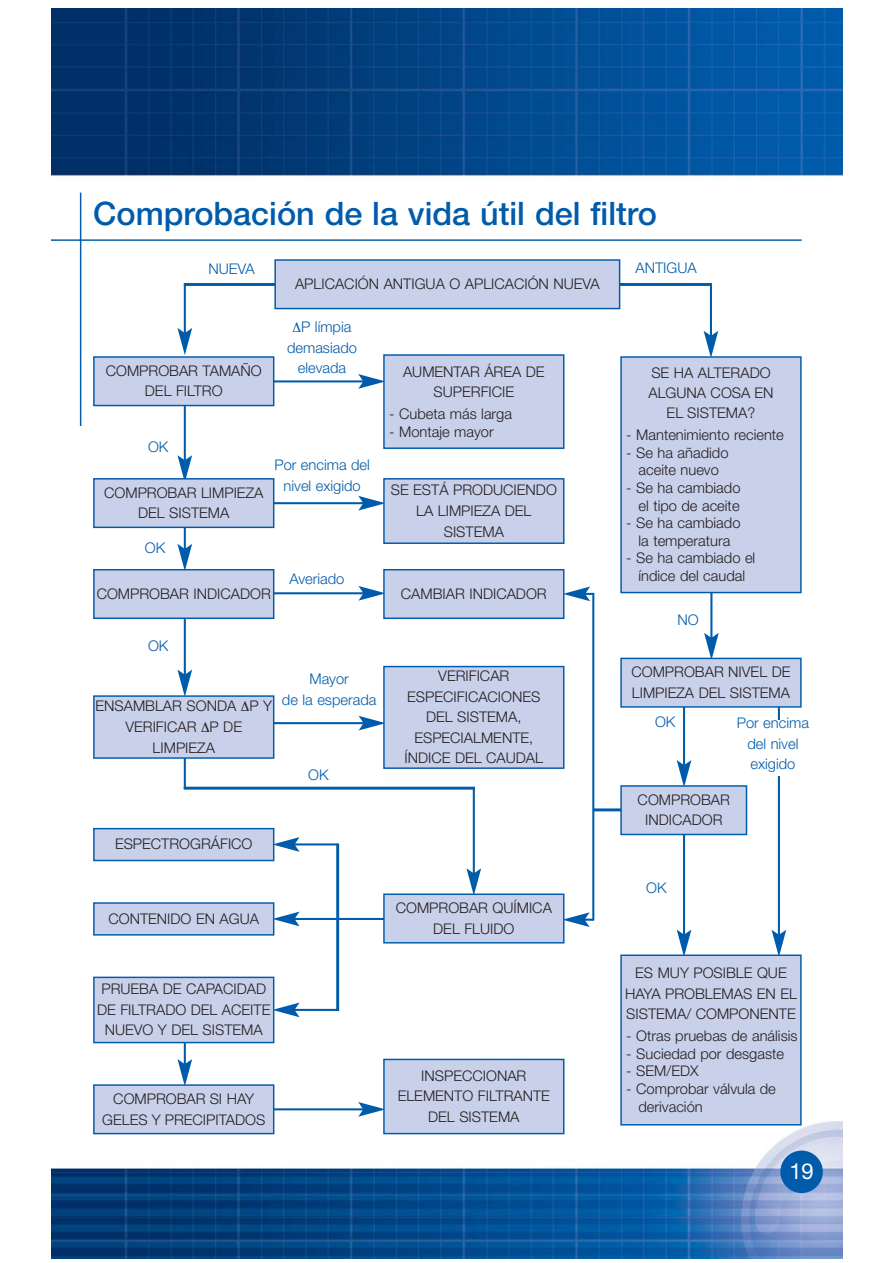
<style>
.page{position:relative;width:893px;height:1263px;background:#fff}
.page>*{position:absolute;margin:0;border:0;box-sizing:border-box;transform-origin:0 0}
.t1{font:500 32.4px "Helvetica Neue";color:#005cab}
.t2{font:22.05px "Helvetica Neue";color:#fff}
.t3{font:300 14.7px/20.5px "Helvetica Neue";color:#231f20;text-align:center}
.t4{font:300 14.7px/20.5px "Helvetica Neue";color:#005cab;text-align:center}
</style>
<div class="page">
<img style="left:51px;top:9px;width:792px;height:250px">
<img style="left:51px;top:1114px;width:792px;height:145px">
<div style="left:780px;top:1151px;width:43px;height:42px;background:#005cab;border-radius:50%"></div>
<hr style="left:80px;top:193px;width:1px;height:233px;background:#005cab">
<hr style="left:51px;top:239px;width:750px;height:2px;background:#005cab">
<hr style="left:184px;top:283px;width:528px;height:3px;background:#005cab">
<hr style="left:184px;top:283px;width:2px;height:50px;background:#005cab">
<svg style="left:177px;top:328px;width:15px;height:27px"></svg>
<hr style="left:184px;top:388px;width:2px;height:72px;background:#005cab">
<svg style="left:177px;top:455px;width:15px;height:23px"></svg>
<hr style="left:184px;top:488px;width:2px;height:61px;background:#005cab">
<svg style="left:177px;top:544px;width:15px;height:25px"></svg>
<hr style="left:184px;top:608px;width:2px;height:67px;background:#005cab">
<svg style="left:177px;top:670px;width:15px;height:25px"></svg>
<hr style="left:258px;top:380px;width:105px;height:2px;background:#005cab">
<svg style="left:358px;top:374px;width:25px;height:15px"></svg>
<hr style="left:258px;top:502px;width:105px;height:2px;background:#005cab">
<svg style="left:358px;top:496px;width:25px;height:15px"></svg>
<hr style="left:258px;top:592px;width:106px;height:2px;background:#005cab">
<svg style="left:358px;top:586px;width:25px;height:15px"></svg>
<hr style="left:258px;top:722px;width:106px;height:2px;background:#005cab">
<svg style="left:358px;top:716px;width:25px;height:15px"></svg>
<hr style="left:710px;top:577px;width:2px;height:61px;background:#005cab">
<svg style="left:704px;top:633px;width:15px;height:25px"></svg>
<hr style="left:683px;top:663px;width:2px;height:102px;background:#005cab">
<svg style="left:677px;top:760px;width:14px;height:25px"></svg>
<hr style="left:778px;top:668px;width:2px;height:267px;background:#005cab">
<svg style="left:771px;top:930px;width:15px;height:25px"></svg>
<hr style="left:710px;top:283px;width:2px;height:53px;background:#005cab">
<svg style="left:703px;top:331px;width:15px;height:25px"></svg>
<hr style="left:683px;top:807px;width:2px;height:128px;background:#005cab">
<svg style="left:677px;top:930px;width:14px;height:25px"></svg>
<hr style="left:184px;top:731px;width:2px;height:58px;background:#005cab">
<hr style="left:184px;top:787px;width:291px;height:3px;background:#005cab">
<hr style="left:473px;top:787px;width:2px;height:86px;background:#005cab">
<svg style="left:466px;top:868px;width:15px;height:26px"></svg>
<hr style="left:592px;top:593px;width:2px;height:328px;background:#005cab">
<svg style="left:564px;top:912px;width:29px;height:15px"></svg>
<svg style="left:564px;top:587px;width:30px;height:14px"></svg>
<hr style="left:593px;top:808px;width:40px;height:3px;background:#005cab">
<hr style="left:294px;top:918px;width:107px;height:2px;background:#005cab">
<svg style="left:274px;top:912px;width:26px;height:14px"></svg>
<hr style="left:294px;top:843px;width:43px;height:2px;background:#005cab">
<svg style="left:274px;top:837px;width:26px;height:15px"></svg>
<hr style="left:294px;top:1009px;width:44px;height:2px;background:#005cab">
<svg style="left:274px;top:1003px;width:26px;height:14px"></svg>
<hr style="left:336px;top:844px;width:3px;height:167px;background:#005cab">
<hr style="left:184px;top:1038px;width:2px;height:26px;background:#005cab">
<svg style="left:177px;top:1059px;width:15px;height:25px"></svg>
<hr style="left:269px;top:1108px;width:94px;height:2px;background:#005cab">
<svg style="left:358px;top:1102px;width:25px;height:15px"></svg>
<div style="left:275px;top:260px;width:345px;height:49px;background:#c9d0ea"></div>
<div style="left:274px;top:259px;width:346px;height:50px;border:1px solid #005cab"></div>
<div style="left:94px;top:829px;width:180px;height:32px;background:#c9d0ea"></div>
<div style="left:93px;top:828px;width:181px;height:33px;border:1px solid #005cab"></div>
<div style="left:94px;top:903px;width:180px;height:32px;background:#c9d0ea"></div>
<div style="left:93px;top:902px;width:181px;height:34px;border:1px solid #005cab"></div>
<div style="left:94px;top:977px;width:180px;height:66px;background:#c9d0ea"></div>
<div style="left:93px;top:977px;width:181px;height:66px;border:1px solid #005cab"></div>
<div style="left:94px;top:1085px;width:180px;height:49px;background:#c9d0ea"></div>
<div style="left:93px;top:1084px;width:181px;height:50px;border:1px solid #005cab"></div>
<div style="left:621px;top:357px;width:180px;height:236px;background:#c9d0ea"></div>
<div style="left:620px;top:356px;width:181px;height:237px;border:1px solid #005cab"></div>
<div style="left:621px;top:658px;width:180px;height:49px;background:#c9d0ea"></div>
<div style="left:620px;top:658px;width:181px;height:50px;border:1px solid #005cab"></div>
<div style="left:384px;top:355px;width:180px;height:93px;background:#c9d0ea"></div>
<div style="left:383px;top:354px;width:181px;height:95px;border:1px solid #005cab"></div>
<div style="left:384px;top:479px;width:180px;height:64px;background:#c9d0ea"></div>
<div style="left:383px;top:478px;width:181px;height:66px;border:1px solid #005cab"></div>
<div style="left:384px;top:570px;width:180px;height:48px;background:#c9d0ea"></div>
<div style="left:383px;top:569px;width:181px;height:50px;border:1px solid #005cab"></div>
<div style="left:384px;top:667px;width:180px;height:101px;background:#c9d0ea"></div>
<div style="left:383px;top:666px;width:181px;height:103px;border:1px solid #005cab"></div>
<div style="left:94px;top:357px;width:180px;height:49px;background:#c9d0ea"></div>
<div style="left:93px;top:356px;width:181px;height:50px;border:1px solid #005cab"></div>
<div style="left:94px;top:479px;width:180px;height:48px;background:#c9d0ea"></div>
<div style="left:93px;top:478px;width:181px;height:50px;border:1px solid #005cab"></div>
<div style="left:94px;top:570px;width:180px;height:48px;background:#c9d0ea"></div>
<div style="left:93px;top:569px;width:181px;height:50px;border:1px solid #005cab"></div>
<div style="left:621px;top:955px;width:180px;height:170px;background:#c9d0ea"></div>
<div style="left:620px;top:955px;width:181px;height:171px;border:1px solid #005cab"></div>
<div style="left:94px;top:696px;width:180px;height:62px;background:#c9d0ea"></div>
<div style="left:93px;top:695px;width:181px;height:64px;border:1px solid #005cab"></div>
<div style="left:384px;top:894px;width:180px;height:49px;background:#c9d0ea"></div>
<div style="left:383px;top:894px;width:181px;height:50px;border:1px solid #005cab"></div>
<div style="left:621px;top:786px;width:125px;height:49px;background:#c9d0ea"></div>
<div style="left:620px;top:785px;width:127px;height:50px;border:1px solid #005cab"></div>
<div style="left:384px;top:1059px;width:180px;height:75px;background:#c9d0ea"></div>
<div style="left:383px;top:1059px;width:181px;height:75px;border:1px solid #005cab"></div>
<div style="left:770px;top:720px;width:18px;height:56px;background:#fff"></div>
<h1 class="t1" style="left:93px;top:202px;width:565px">Comprobación de la vida útil del filtro</h1>
<p class="t4" style="left:208px;top:259px;width:48px">NUEVA</p>
<p class="t4" style="left:635px;top:259px;width:63px">ANTIGUA</p>
<p class="t3" style="left:295px;top:275px;width:306px">APLICACIÓN ANTIGUA O APLICACIÓN NUEVA</p>
<p class="t3" style="left:106px;top:362px;width:157px">COMPROBAR TAMAÑO<br>DEL FILTRO</p>
<p class="t4" style="left:287px;top:318px;width:71px">P límpia demasiado elevada</p>
<p class="t4" style="left:148px;top:438px;width:22px">OK</p>
<p class="t3" style="left:104px;top:484px;width:161px">COMPROBAR LIMPIEZA<br>DEL SISTEMA</p>
<p class="t4" style="left:145px;top:538px;width:22px">OK</p>
<p class="t4" style="left:274px;top:456px;width:97px">Por encima del nivel exigido</p>
<p class="t4" style="left:289px;top:570px;width:57px">Averiado</p>
<p class="t3" style="left:403px;top:362px;width:143px">AUMENTAR ÁREA DE<br>SUPERFICIE</p>
<p class="t3" style="left:389px;top:405px;width:124px">- Cubeta más larga</p>
<p class="t3" style="left:389px;top:422px;width:106px">- Montaje mayor</p>
<p class="t3" style="left:391px;top:481px;width:168px">SE ESTÁ PRODUCIENDO<br>LA LIMPIEZA DEL<br>SISTEMA</p>
<p class="t3" style="left:97px;top:585px;width:176px">COMPROBAR INDICADOR</p>
<p class="t4" style="left:148px;top:637px;width:22px">OK</p>
<p class="t3" style="left:95px;top:697px;width:178px">ENSAMBLAR SONDA P Y<br>VERIFICAR P DE<br>LIMPIEZA</p>
<p class="t4" style="left:282px;top:670px;width:96px">Mayor<br>de la esperada</p>
<p class="t4" style="left:308px;top:766px;width:22px">OK</p>
<p class="t3" style="left:401px;top:585px;width:147px">CAMBIAR INDICADOR</p>
<p class="t3" style="left:404px;top:667px;width:140px">VERIFICAR<br>ESPECIFICACIONES<br>DEL SISTEMA,<br>ESPECIALMENTE,<br>ÍNDICE DEL CAUDAL</p>
<p class="t3" style="left:115px;top:835px;width:139px">ESPECTROGRÁFICO</p>
<p class="t3" style="left:108px;top:910px;width:152px">CONTENIDO EN AGUA</p>
<p class="t3" style="left:97px;top:980px;width:175px">PRUEBA DE CAPACIDAD<br>DE FILTRADO DEL ACEITE<br>NUEVO Y DEL SISTEMA</p>
<p class="t3" style="left:102px;top:1090px;width:165px">COMPROBAR SI HAY<br>GELES Y PRECIPITADOS</p>
<p class="t3" style="left:396px;top:899px;width:158px">COMPROBAR QUÍMICA<br>DEL FLUIDO</p>
<p class="t3" style="left:398px;top:1067px;width:154px">INSPECCIONAR<br>ELEMENTO FILTRANTE<br>DEL SISTEMA</p>
<p class="t3" style="left:648px;top:364px;width:127px;line-height:20px">SE HA ALTERADO<br>ALGUNA COSA EN<br>EL SISTEMA?</p>
<p class="t3" style="left:626px;top:426px;width:159px">- Mantenimiento reciente</p>
<p class="t3" style="left:626px;top:445px;width:104px;line-height:17.7px">- Se ha añadido aceite nuevo</p>
<p class="t3" style="left:626px;top:480px;width:116px;line-height:17.7px;text-align:right">- Se ha cambiado el tipo de aceite</p>
<p class="t3" style="left:626px;top:516px;width:116px;line-height:17.7px">- Se ha cambiado la temperatura</p>
<p class="t3" style="left:626px;top:551px;width:131px;line-height:17.7px">- Se ha cambiado el índice del caudal</p>
<p class="t4" style="left:677px;top:611px;width:23px">NO</p>
<p class="t3" style="left:631px;top:663px;width:161px;text-align:left">COMPROBAR NIVEL DE<br>LIMPIEZA DEL SISTEMA</p>
<p class="t4" style="left:655px;top:712px;width:22px">OK</p>
<p class="t4" style="left:737px;top:714px;width:74px">Por encima del nivel exigido</p>
<p class="t3" style="left:638px;top:791px;width:94px">COMPROBAR<br>INDICADOR</p>
<p class="t4" style="left:646px;top:879px;width:22px">OK</p>
<p class="t3" style="left:625px;top:964px;width:173px">ES MUY POSIBLE QUE<br>HAYA PROBLEMAS EN EL<br>SISTEMA/ COMPONENTE</p>
<p class="t3" style="left:626px;top:1027px;width:173px">- Otras pruebas de análisis</p>
<p class="t3" style="left:626px;top:1045px;width:159px">- Suciedad por desgaste</p>
<p class="t3" style="left:626px;top:1062px;width:74px">- SEM/EDX</p>
<p class="t3" style="left:638px;top:1081px;width:139px;line-height:17.7px;text-align:left;text-indent:-12px">- Comprobar válvula de derivación</p>
<h2 class="t2" style="left:789px;top:1163px;width:26px">19</h2>
</div>
